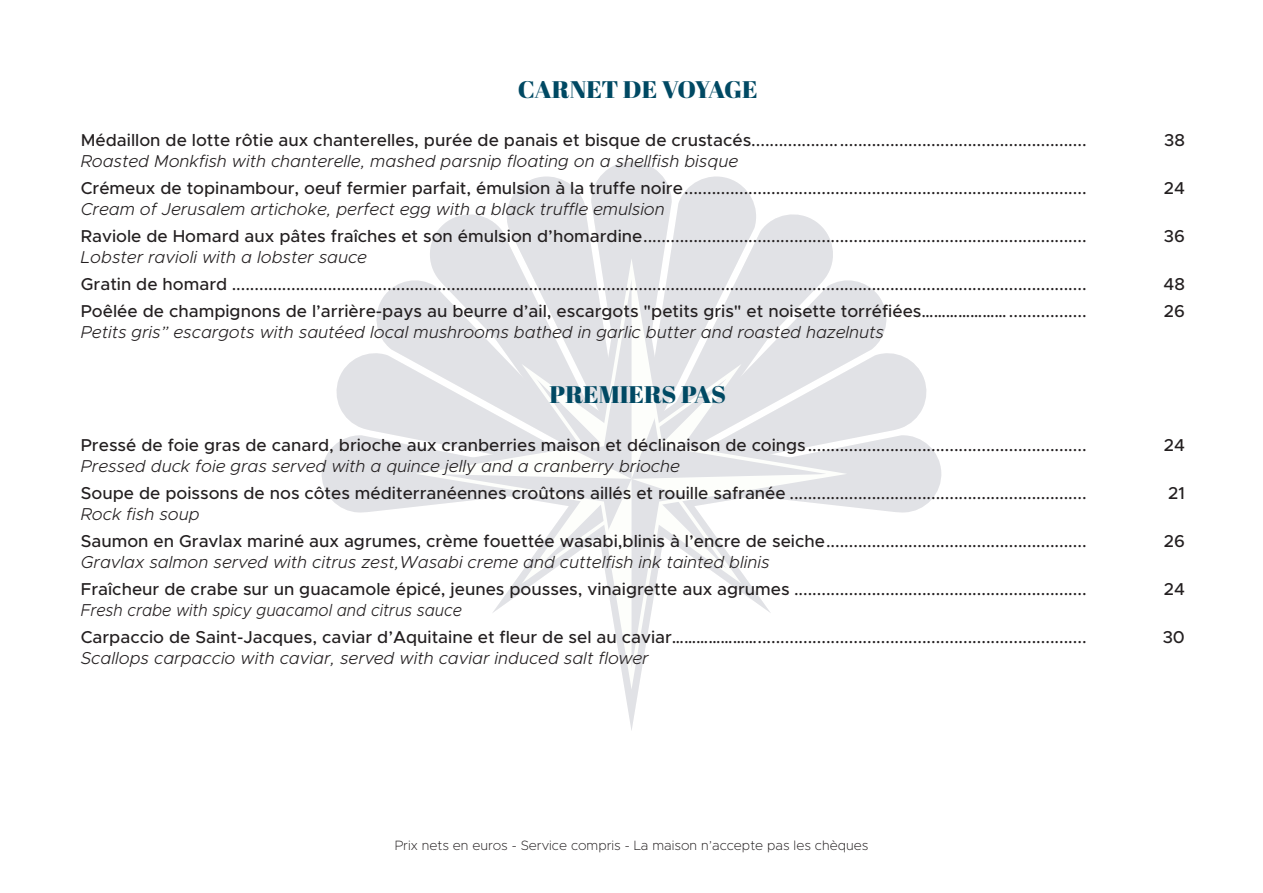
<style>
.page{position:relative;width:1263px;height:893px;background:#fff}
.page>*{position:absolute;margin:0;border:0;box-sizing:border-box;transform-origin:0 0}
.t1{font:24px "Abril Fatface";letter-spacing:-.02em;color:#004963;scale:1.04 1}
.t2{font:24px "Abril Fatface";color:#004963;scale:1.04 1}
.t3{font:500 17.25px "Metropolis";color:#231f20}
.t4{font:italic 300 17.25px "Metropolis";color:#231f20}
.t5{font:italic 300 17.25px "Metropolis";color:#231f20;scale:.93 1}
.t6{font:200 13.5px "Metropolis";color:#231f20}
</style>
<div class="page">
<svg style="left:322px;top:161px;width:619px;height:518px"></svg>
<h1 class="t1" style="left:518px;top:72px;width:232px">CARNET DE VOYAGE</h1>
<p class="t3" style="left:81px;top:129px;width:1007px">Médaillon de lotte rôtie aux chanterelles, purée de panais et bisque de crustacés.........................................................................</p>
<p class="t3" style="left:1164px;top:129px;width:22px">38</p>
<p class="t4" style="left:81px;top:150px;width:659px">Roasted Monkfish with chanterelle, mashed parsnip floating on a shellfish bisque</p>
<p class="t3" style="left:81px;top:177px;width:1007px">Crémeux de topinambour, oeuf fermier parfait, émulsion à la truffe noire........................................................................................</p>
<p class="t3" style="left:1164px;top:177px;width:23px">24</p>
<p class="t4" style="left:81px;top:198px;width:586px">Cream of Jerusalem artichoke, perfect egg with a black truffle emulsion</p>
<p class="t3" style="left:81px;top:225px;width:1007px">Raviole de Homard aux pâtes fraîches et son émulsion d’homardine.................................................................................................</p>
<p class="t3" style="left:1164px;top:225px;width:23px">36</p>
<p class="t4" style="left:81px;top:246px;width:288px">Lobster ravioli with a lobster sauce</p>
<p class="t3" style="left:81px;top:273px;width:1007px">Gratin de homard ...........................................................................................................................................................................................</p>
<p class="t3" style="left:1163px;top:273px;width:23px">48</p>
<p class="t3" style="left:81px;top:300px;width:1007px">Poêlée de champignons de l’arrière-pays au beurre d’ail, escargots "petits gris" et noisette torréfiées………………….................</p>
<p class="t3" style="left:1164px;top:300px;width:23px">26</p>
<p class="t4" style="left:81px;top:321px;width:805px">Petits gris” escargots with sautéed local mushrooms bathed in garlic butter and roasted hazelnuts</p>
<h1 class="t2" style="left:549px;top:377px;width:171px">PREMIERS PAS</h1>
<p class="t3" style="left:81px;top:434px;width:1007px">Pressé de foie gras de canard, brioche aux cranberries maison et déclinaison de coings.............................................................</p>
<p class="t3" style="left:1164px;top:434px;width:23px">24</p>
<p class="t4" style="left:81px;top:455px;width:601px">Pressed duck foie gras served with a quince jelly and a cranberry brioche</p>
<p class="t3" style="left:81px;top:482px;width:1007px">Soupe de poissons de nos côtes méditerranéennes croûtons aillés et rouille safranée .................................................................</p>
<p class="t3" style="left:1168px;top:482px;width:18px">21</p>
<p class="t4" style="left:81px;top:503px;width:120px">Rock fish soup</p>
<p class="t3" style="left:81px;top:530px;width:1007px">Saumon en Gravlax mariné aux agrumes, crème fouettée wasabi,blinis à l’encre de seiche.........................................................</p>
<p class="t3" style="left:1164px;top:530px;width:23px">26</p>
<p class="t4" style="left:81px;top:551px;width:690px">Gravlax salmon served with citrus zest,Wasabi creme and cuttelfish ink tainted blinis</p>
<p class="t3" style="left:81px;top:578px;width:1007px">Fraîcheur de crabe sur un guacamole épicé, jeunes pousses, vinaigrette aux agrumes ................................................................</p>
<p class="t3" style="left:1164px;top:578px;width:23px">24</p>
<p class="t5" style="left:81px;top:599px;width:411px">Fresh crabe with spicy guacamol and citrus sauce</p>
<p class="t3" style="left:81px;top:626px;width:1007px">Carpaccio de Saint-Jacques, caviar d’Aquitaine et fleur de sel au caviar…………………........................................................................</p>
<p class="t3" style="left:1163px;top:626px;width:24px">30</p>
<p class="t4" style="left:81px;top:647px;width:569px">Scallops carpaccio with caviar, served with caviar induced salt flower</p>
<p class="t6" style="left:395px;top:837px;width:475px">Prix nets en euros - Service compris - La maison n’accepte pas les chèques</p>
</div>
